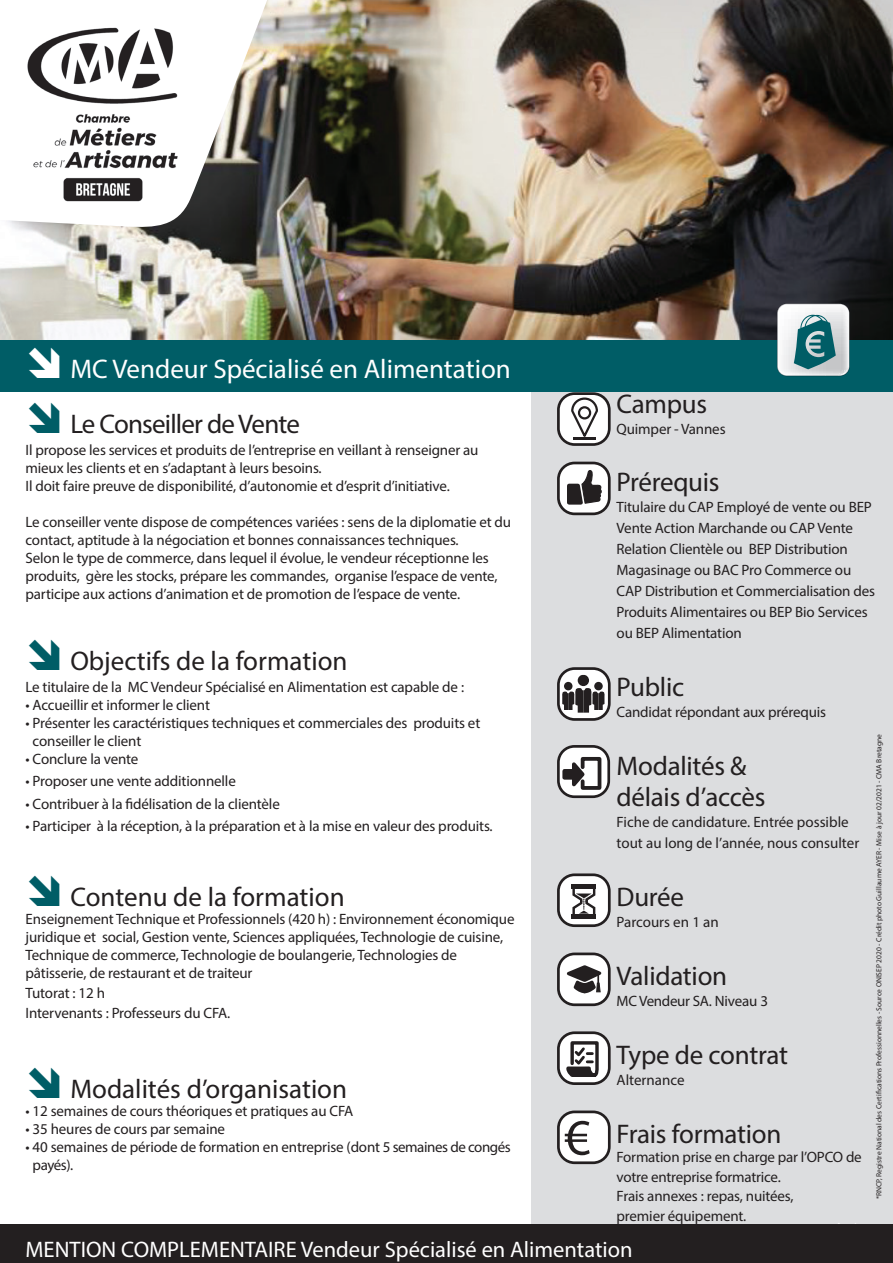
<style>
.page{position:relative;width:893px;height:1263px;background:#fff}
.page>*{position:absolute;margin:0;border:0;box-sizing:border-box;transform-origin:0 0}
.t1{font:51.3px "Myriad Pro";color:#231f20}
.TITRES_FLECHES{font:27px/31.5px "Myriad Pro";letter-spacing:-.01em;color:#231f20}
.t2{font:27px "Myriad Pro";color:#fff}
.TITRES_FLECHES-2{font:27px "Myriad Pro";letter-spacing:-.03em;color:#231f20}
.t3{font:22.5px "Myriad Pro";color:#fff}
.TEXTE_COURANT{font:15px/18px "Myriad Pro";letter-spacing:-.01em;color:#231f20}
.t4{font:7.5px "Myriad Pro";color:#231f20}
</style>
<div class="page">
<div style="left:531px;top:82px;width:362px;height:1181px;background:#dcdddf"></div>
<img style="left:0;top:0;width:893px;height:340px">
<div style="left:0;top:340px;width:893px;height:51px;background:#005d66"></div>
<div style="left:558px;top:394px;width:51px;height:50px;background:#fff;border-radius:16px"></div>
<svg style="left:571px;top:396px;width:29px;height:41px"></svg>
<hr style="left:573px;top:437px;width:23px;height:3px;background:#231f20">
<div style="left:578px;top:406px;width:13px;height:13px;border:2px solid #231f20;border-radius:50%"></div>
<div style="left:557px;top:392px;width:54px;height:54px;border:3px solid #231f20;border-radius:16px"></div>
<div style="left:558px;top:463px;width:51px;height:51px;background:#fff;border-radius:16px"></div>
<svg style="left:565px;top:466px;width:37px;height:39px"></svg>
<div style="left:557px;top:462px;width:54px;height:53px;border:3px solid #231f20;border-radius:16px"></div>
<div style="left:558px;top:746px;width:51px;height:51px;background:#fff;border-radius:16px"></div>
<div style="left:564px;top:771px;width:13px;height:7px;background:#231f20"></div>
<div style="left:562px;top:769px;width:17px;height:11px;border:4px solid #231f20"></div>
<svg style="left:568px;top:757px;width:34px;height:33px"></svg>
<div style="left:557px;top:745px;width:53px;height:53px;border:3px solid #231f20;border-radius:16px"></div>
<div style="left:558px;top:875px;width:51px;height:51px;background:#fff;border-radius:16px"></div>
<hr style="left:571px;top:884px;width:25px;height:4px;background:#231f20">
<svg style="left:571px;top:888px;width:25px;height:30px"></svg>
<div style="left:557px;top:873px;width:54px;height:54px;border:3px solid #231f20;border-radius:16px"></div>
<div style="left:558px;top:954px;width:51px;height:51px;background:#fff;border-radius:16px"></div>
<svg style="left:561px;top:962px;width:46px;height:33px"></svg>
<div style="left:557px;top:952px;width:54px;height:54px;border:3px solid #231f20;border-radius:16px"></div>
<div style="left:558px;top:1033px;width:51px;height:50px;background:#fff;border-radius:16px"></div>
<svg style="left:565px;top:1041px;width:34px;height:39px"></svg>
<div style="left:557px;top:1031px;width:54px;height:54px;border:3px solid #231f20;border-radius:16px"></div>
<div style="left:558px;top:1112px;width:51px;height:51px;background:#fff;border-radius:16px"></div>
<div style="left:557px;top:1110px;width:54px;height:54px;border:3px solid #231f20;border-radius:16px"></div>
<div style="left:558px;top:668px;width:51px;height:51px;background:#fff;border-radius:16px"></div>
<div style="left:578px;top:675px;width:11px;height:11px;background:#231f20;border-radius:50%"></div>
<div style="left:564px;top:682px;width:8px;height:8px;background:#231f20;border-radius:50%"></div>
<div style="left:594px;top:682px;width:9px;height:8px;background:#231f20;border-radius:50%"></div>
<svg style="left:562px;top:688px;width:43px;height:25px"></svg>
<div style="left:557px;top:667px;width:54px;height:54px;border:3px solid #231f20;border-radius:16px"></div>
<svg style="left:777px;top:304px;width:72px;height:72px"></svg>
<div style="left:777px;top:303px;width:73px;height:73px;border:1px solid #babbbe;border-radius:10px"></div>
<img style="left:0;top:0;width:385px;height:228px">
<img style="left:24px;top:20px;width:158px;height:190px">
<div style="left:0;top:1225px;width:893px;height:38px;background:#231f20"></div>
<svg style="left:833px;top:1224px;width:30px;height:1px"></svg>
<p class="t2" style="left:70px;top:352px;width:442px">MC Vendeur Spécialisé en Alimentation</p>
<p class="TITRES_FLECHES-2" style="left:70px;top:407px;width:231px">Le Conseiller de Vente</p>
<p class="TEXTE_COURANT" style="left:26px;top:441px;width:454px">Il propose les services et produits de l’entreprise en veillant à renseigner au mieux les clients et en s’adaptant à leurs besoins.</p>
<p class="TEXTE_COURANT" style="left:26px;top:477px;width:426px">Il doit faire preuve de disponibilité, d’autonomie et d’esprit d’initiative.</p>
<p class="TEXTE_COURANT" style="left:26px;top:513px;width:487px">Le conseiller vente dispose de compétences variées : sens de la diplomatie et du contact, aptitude à la négociation et bonnes connaissances techniques.</p>
<p class="TEXTE_COURANT" style="left:26px;top:549px;width:474px">Selon le type de commerce, dans lequel il évolue, le vendeur réceptionne les produits, gère les stocks, prépare les commandes, organise l’espace de vente, participe aux actions d’animation et de promotion de l’espace de vente.</p>
<p class="TITRES_FLECHES" style="left:70px;top:645px;width:279px">Objectifs de la formation</p>
<p class="TEXTE_COURANT" style="left:26px;top:678px;width:440px">Le titulaire de la MC Vendeur Spécialisé en Alimentation est capable de :</p>
<p class="TEXTE_COURANT" style="left:26px;top:696px;width:186px">• Accueillir et informer le client</p>
<p class="TEXTE_COURANT" style="left:33px;top:714px;width:449px;text-indent:-7px">• Présenter les caractéristiques techniques et commerciales des produits et conseiller le client</p>
<p class="TEXTE_COURANT" style="left:26px;top:750px;width:114px">• Conclure la vente</p>
<p class="TEXTE_COURANT" style="left:26px;top:772px;width:212px">• Proposer une vente additionnelle</p>
<p class="TEXTE_COURANT" style="left:26px;top:794px;width:256px">• Contribuer à la fidélisation de la clientèle</p>
<p class="TEXTE_COURANT" style="left:26px;top:817px;width:469px">• Participer à la réception, à la préparation et à la mise en valeur des produits.</p>
<p class="TITRES_FLECHES" style="left:70px;top:881px;width:276px">Contenu de la formation</p>
<p class="TEXTE_COURANT" style="left:26px;top:910px;width:490px">Enseignement Technique et Professionnels (420 h) : Environnement économique juridique et social, Gestion vente, Sciences appliquées, Technologie de cuisine, Technique de commerce, Technologie de boulangerie, Technologies de pâtisserie, de restaurant et de traiteur</p>
<p class="TEXTE_COURANT" style="left:26px;top:984px;width:81px">Tutorat : 12 h</p>
<p class="TEXTE_COURANT" style="left:26px;top:1004px;width:206px">Intervenants : Professeurs du CFA.</p>
<p class="TITRES_FLECHES" style="left:70px;top:1072px;width:278px">Modalités d’organisation</p>
<p class="TEXTE_COURANT" style="left:26px;top:1101px;width:329px">• 12 semaines de cours théoriques et pratiques au CFA</p>
<p class="TEXTE_COURANT" style="left:26px;top:1119px;width:201px">• 35 heures de cours par semaine</p>
<p class="TEXTE_COURANT" style="left:33px;top:1137px;width:480px;text-indent:-7px">• 40 semaines de période de formation en entreprise (dont 5 semaines de congés payés).</p>
<p class="t1" style="left:564px;top:1106px;width:28px">€</p>
<p class="TITRES_FLECHES" style="left:617px;top:387px;width:92px">Campus</p>
<p class="TEXTE_COURANT" style="left:617px;top:419px;width:111px">Quimper - Vannes</p>
<p class="TITRES_FLECHES" style="left:617px;top:466px;width:105px">Prérequis</p>
<p class="TEXTE_COURANT" style="left:617px;top:496px;width:260px;line-height:21px">Titulaire du CAP Employé de vente ou BEP Vente Action Marchande ou CAP Vente Relation Clientèle ou BEP Distribution Magasinage ou BAC Pro Commerce ou CAP Distribution et Commercialisation des Produits Alimentaires ou BEP Bio Services ou BEP Alimentation</p>
<p class="TITRES_FLECHES" style="left:617px;top:671px;width:69px">Public</p>
<p class="TEXTE_COURANT" style="left:617px;top:703px;width:211px">Candidat répondant aux prérequis</p>
<p class="TITRES_FLECHES" style="left:617px;top:750px;width:150px">Modalités &amp; délais d’accès</p>
<p class="TEXTE_COURANT" style="left:617px;top:812px;width:244px;line-height:21px">Fiche de candidature. Entrée possible tout au long de l’année, nous consulter</p>
<p class="TITRES_FLECHES" style="left:617px;top:881px;width:69px">Durée</p>
<p class="TEXTE_COURANT" style="left:617px;top:913px;width:104px">Parcours en 1 an</p>
<p class="TITRES_FLECHES" style="left:617px;top:960px;width:112px">Validation</p>
<p class="TEXTE_COURANT" style="left:617px;top:992px;width:153px">MC Vendeur SA. Niveau 3</p>
<p class="TITRES_FLECHES" style="left:617px;top:1038px;width:173px">Type de contrat</p>
<p class="TEXTE_COURANT" style="left:617px;top:1070px;width:70px">Alternance</p>
<p class="TITRES_FLECHES" style="left:617px;top:1117px;width:166px">Frais formation</p>
<p class="TEXTE_COURANT" style="left:617px;top:1147px;width:247px;line-height:19.5px">Formation prise en charge par l’OPCO de votre entreprise formatrice.<br>Frais annexes : repas, nuitées,<br>premier équipement.</p>
<p class="t4" style="left:874px;top:1199px;width:466px;rotate:-90deg">*RNCP, Registre National des Certifications Professionnelles - Source ONISEP 2020 - Crédit photo Guillaume AYER - Mise à jour 02/2021 - CMA Bretagne</p>
<p class="t3" style="left:26px;top:1235px;width:609px">MENTION COMPLEMENTAIRE Vendeur Spécialisé en Alimentation</p>
</div>
